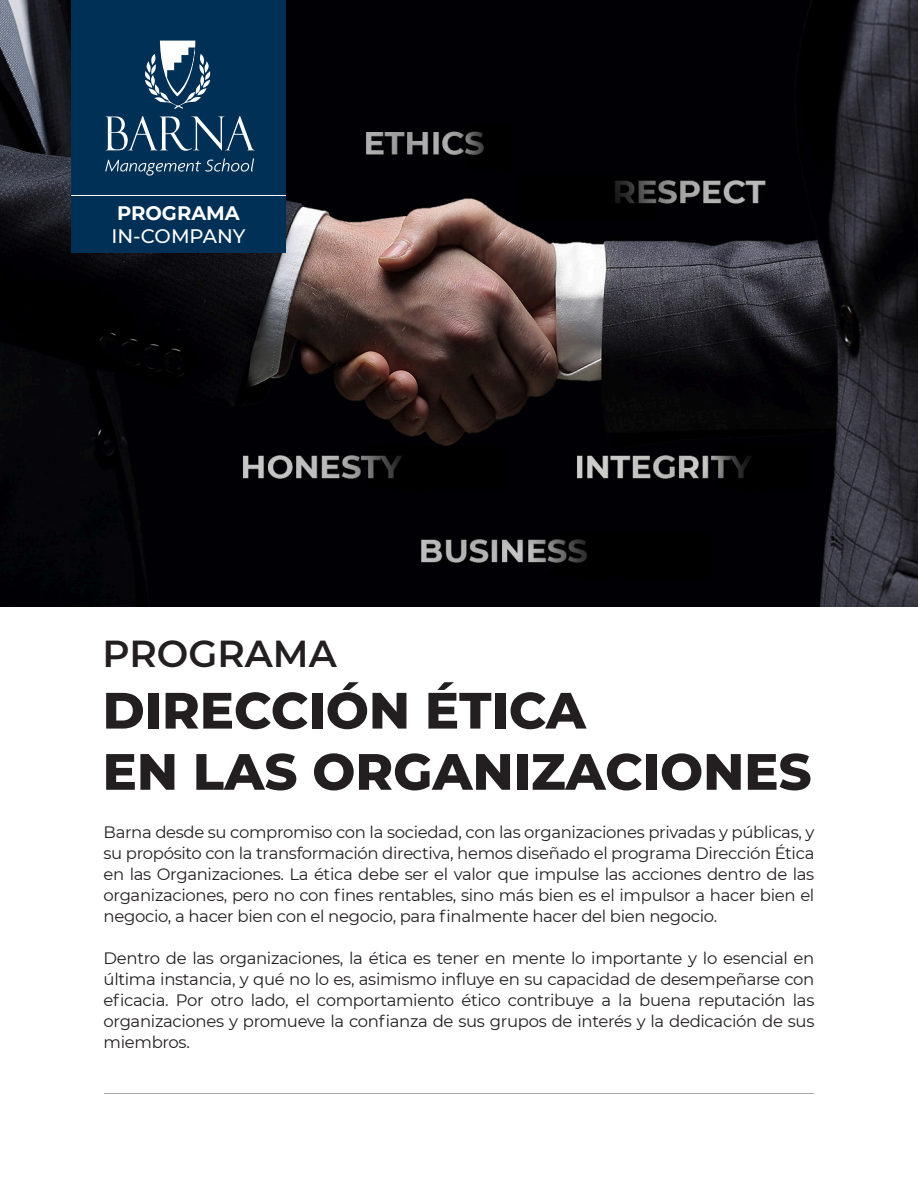
<style>
.page{position:relative;width:918px;height:1188px;background:#fff}
.page>*{position:absolute;margin:0;border:0;box-sizing:border-box;transform-origin:0 0}
.t1{font:800 51px/61.2px "Montserrat";color:#231f20}
.t2{font:600 37.5px "Montserrat";color:#231f20}
.t3{font:500 19.5px "Montserrat";color:#fff}
.t4{font:700 19.5px "Montserrat";color:#fff}
.t5{font:16.5px/21px "Montserrat";letter-spacing:-.02em;color:#231f20;text-align:justify}
</style>
<div class="page">
<img style="left:0;top:0;width:918px;height:607px">
<div style="left:71px;top:0;width:214px;height:253px;background:#003056"></div>
<hr style="left:71px;top:196px;width:214px;height:1px;background:#fff">
<svg style="left:105px;top:41px;width:150px;height:135px"></svg>
<hr style="left:104px;top:1093px;width:710px;height:1px;background:#a9a8aa">
<p class="t4" style="left:117px;top:199px;width:124px">PROGRAMA</p>
<p class="t3" style="left:111px;top:222px;width:136px">IN-COMPANY</p>
<h2 class="t2" style="left:103px;top:627px;width:236px">PROGRAMA</h2>
<h1 class="t1" style="left:103px;top:677px;width:710px">DIRECCIÓN ÉTICA<br>EN LAS ORGANIZACIONES</h1>
<p class="t5" style="left:104px;top:821px;width:712px">Barna desde su compromiso con la sociedad, con las organizaciones privadas y públicas, y su propósito con la transformación directiva, hemos diseñado el programa Dirección Ética en las Organizaciones. La ética debe ser el valor que impulse las acciones dentro de las organizaciones, pero no con fines rentables, sino más bien es el impulsor a hacer bien el negocio, a hacer bien con el negocio, para finalmente hacer del bien negocio.</p>
<p class="t5" style="left:104px;top:947px;width:712px">Dentro de las organizaciones, la ética es tener en mente lo importante y lo esencial en última instancia, y qué no lo es, asimismo influye en su capacidad de desempeñarse con eficacia. Por otro lado, el comportamiento ético contribuye a la buena reputación las organizaciones y promueve la confianza de sus grupos de interés y la dedicación de sus miembros.</p>
</div>
